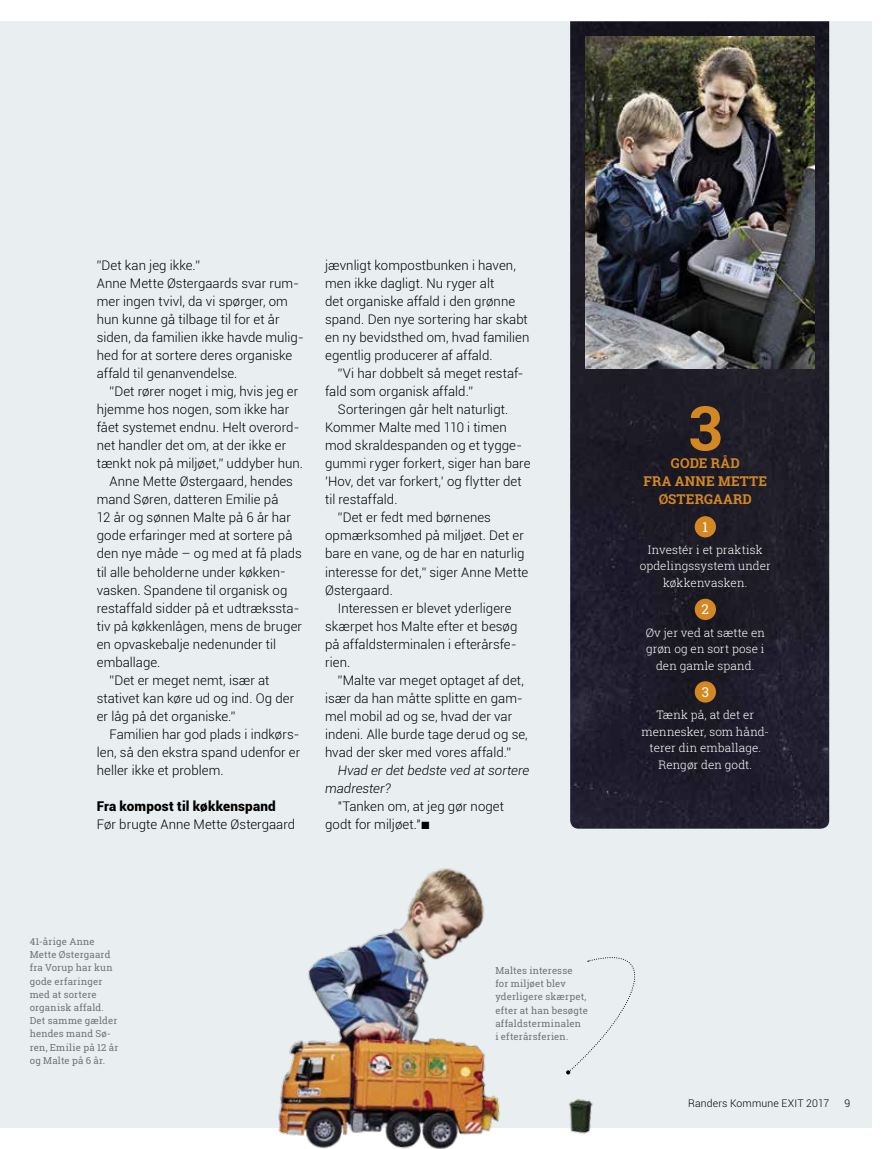
<style>
.page{position:relative;width:893px;height:1149px;background:#fff}
.page>*{position:absolute;margin:0;border:0;box-sizing:border-box;transform-origin:0 0}
.t1{font:700 61.5px "Roboto Slab";color:#d48824}
.t2{font:700 13.5px/18px "Roboto Slab";letter-spacing:.02em;color:#d48824;text-align:center}
.t3{font:900 13.5px "Roboto";letter-spacing:.015em;color:#000}
.t4{font:13.5px "Roboto Slab";color:#fff}
.t5{font:300 13.2px/18px "Roboto";letter-spacing:.005em;color:#000}
.t6{font:italic 300 13.2px/18px "Roboto";letter-spacing:.005em;color:#000}
.t7{font:300 11.7px/16.5px "Roboto Slab";letter-spacing:.01em;color:#fff;text-align:center}
.t8{font:300 10.5px "Roboto";letter-spacing:.015em;color:#000}
.t9{font:9.6px/13.2px "Roboto Slab";letter-spacing:.02em;color:#747474}
</style>
<div class="page">
<div style="left:0;top:21px;width:872px;height:1106px;background:#e9eff0"></div>
<img style="left:570px;top:21px;width:259px;height:807px">
<div style="left:695px;top:516px;width:21px;height:21px;background:#d48824;border-radius:50%"></div>
<div style="left:695px;top:598px;width:21px;height:21px;background:#d48824;border-radius:50%"></div>
<div style="left:695px;top:681px;width:21px;height:21px;background:#d48824;border-radius:50%"></div>
<img style="left:585px;top:36px;width:229px;height:332px">
<img style="left:241px;top:868px;width:395px;height:280px">
<svg style="left:566px;top:942px;width:70px;height:132px"></svg>
<p class="t5" style="left:97px;top:256px;width:208px">”Det kan jeg ikke.”<br>Anne Mette Østergaards svar rum&shy;mer ingen tvivl, da vi spørger, om hun kunne gå tilbage til for et år siden, da familien ikke havde mulig&shy;hed for at sortere deres organiske affald til genanvendelse.</p>
<p class="t5" style="left:109px;top:382px;width:190px">”Det rører noget i mig, hvis jeg er</p>
<p class="t5" style="left:97px;top:400px;width:194px">hjemme hos nogen, som ikke har</p>
<p class="t5" style="left:97px;top:418px;width:204px">fået systemet endnu. H elt overord-</p>
<p class="t5" style="left:97px;top:436px;width:191px">net handler det om, at der ikke er</p>
<p class="t5" style="left:97px;top:454px;width:208px">tænkt nok på miljøet,” uddyber hun.</p>
<p class="t5" style="left:109px;top:472px;width:185px">Anne Mette Østergaard, hendes</p>
<p class="t5" style="left:97px;top:490px;width:183px">mand Søren, datteren Emilie på</p>
<p class="t5" style="left:97px;top:508px;width:196px">12 år og sønnen Malte på 6 år har</p>
<p class="t5" style="left:97px;top:526px;width:197px">gode erfaringer med at sortere på</p>
<p class="t5" style="left:97px;top:544px;width:207px">den nye måde – og med at få plads</p>
<p class="t5" style="left:97px;top:562px;width:191px">til alle beholderne under køkken-</p>
<p class="t5" style="left:97px;top:580px;width:192px">vasken. Spandene til organisk og</p>
<p class="t5" style="left:97px;top:598px;width:204px">restaffald sidder på et udtrækssta-</p>
<p class="t5" style="left:97px;top:616px;width:207px">tiv på køkkenlågen, mens de bruger</p>
<p class="t5" style="left:97px;top:634px;width:181px">en opvaskebalje nedenunder til</p>
<p class="t5" style="left:97px;top:652px;width:65px">emballage.</p>
<p class="t5" style="left:109px;top:670px;width:161px">”Det er meget nemt, især at</p>
<p class="t5" style="left:97px;top:688px;width:199px">stativet kan køre ud og ind. Og der</p>
<p class="t5" style="left:97px;top:706px;width:140px">er låg på det organiske.”</p>
<p class="t5" style="left:109px;top:724px;width:191px">Familien har god plads i indkørs-</p>
<p class="t5" style="left:97px;top:742px;width:205px">len, så den ekstra spand udenfor er</p>
<p class="t5" style="left:97px;top:760px;width:128px">heller ikke et problem.</p>
<p class="t3" style="left:97px;top:796px;width:181px">Fra kompost til køkkenspand</p>
<p class="t5" style="left:97px;top:814px;width:200px">Før brugte Anne Mette Østergaard</p>
<p class="t5" style="left:325px;top:256px;width:206px">jævnligt kompostbunken i haven, men ikke dagligt. Nu ryger alt<br>det organiske affald i den grønne spand. Den nye sortering har skabt en ny bevidsthed om, hvad familien egentlig producerer af affald.</p>
<p class="t5" style="left:325px;top:364px;width:200px;text-indent:13px">”Vi har dobbelt så meget restaf&shy;fald som organisk affald.”</p>
<p class="t5" style="left:338px;top:400px;width:172px">Sorteringen går helt naturligt.</p>
<p class="t5" style="left:325px;top:418px;width:183px">Kommer Malte med 110 i timen</p>
<p class="t5" style="left:325px;top:436px;width:198px">mod skraldespanden og et tygge-</p>
<p class="t5" style="left:325px;top:454px;width:207px">gummi ryger forkert, siger han bare</p>
<p class="t5" style="left:325px;top:472px;width:198px">’H ov, det var forkert,’ og flytter det</p>
<p class="t5" style="left:325px;top:490px;width:74px">til restaffald.</p>
<p class="t5" style="left:338px;top:508px;width:155px">”Det er fedt med børnenes</p>
<p class="t5" style="left:325px;top:526px;width:200px">opmærksomhed på miljøet. Det er</p>
<p class="t5" style="left:325px;top:544px;width:201px">bare en vane, og de har en naturlig</p>
<p class="t5" style="left:325px;top:562px;width:205px">interesse for det,” siger Anne Mette</p>
<p class="t5" style="left:325px;top:580px;width:69px">Østergaard.</p>
<p class="t5" style="left:338px;top:598px;width:175px">Interessen er blevet yderligere</p>
<p class="t5" style="left:325px;top:616px;width:194px">skærpet hos Malte efter et besøg</p>
<p class="t5" style="left:325px;top:634px;width:193px">på affaldsterminalen i efterårsfe-</p>
<p class="t5" style="left:325px;top:652px;width:27px">rien.</p>
<p class="t5" style="left:338px;top:670px;width:187px">”Malte var meget optaget af det,</p>
<p class="t5" style="left:325px;top:688px;width:199px">især da han måtte splitte en gam-</p>
<p class="t5" style="left:325px;top:706px;width:189px">mel mobil ad og se, hvad der var</p>
<p class="t5" style="left:325px;top:724px;width:204px">indeni. Alle burde tage derud og se,</p>
<p class="t5" style="left:325px;top:742px;width:188px">hvad der sker med vores affald.”</p>
<p class="t6" style="left:325px;top:760px;width:206px;text-indent:13px">Hvad er det bedste ved at sortere madrester?</p>
<p class="t5" style="left:325px;top:796px;width:180px;text-indent:13px">"Tanken om, at jeg gør noget godt for miljøet."■</p>
<p class="t9" style="left:30px;top:934px;width:90px">41-årige Anne<br>Mette Østergaard fra Vorup har kun gode erfaringer med at sortere organisk affald.<br>Det samme gælder hendes mand Sø&shy;ren, Emilie på 12 år og Malte på 6 år.</p>
<p class="t9" style="left:495px;top:963px;width:94px">Maltes interesse for miljøet blev yderligere skærpet, efter at han besøgte affaldsterminalen<br>i efterårsferien.</p>
<h1 class="t1" style="left:689px;top:386px;width:35px">3</h1>
<p class="t2" style="left:644px;top:454px;width:125px">GODE RÅD<br>FRA ANNE METTE<br>ØSTERGAARD</p>
<p class="t4" style="left:703px;top:517px;width:7px">1</p>
<p class="t7" style="left:640px;top:541px;width:133px">Investér i et praktisk opdelingssystem under køkkenvasken.</p>
<p class="t4" style="left:702px;top:599px;width:9px">2</p>
<p class="t7" style="left:646px;top:623px;width:121px">Øv jer ved at sætte en grøn og en sort pose i den gamle spand.</p>
<p class="t4" style="left:702px;top:682px;width:9px">3</p>
<p class="t7" style="left:641px;top:706px;width:129px">Tænk på, at det er mennesker, som hånd&shy;terer din emballage.<br>Rengør den godt.</p>
<p class="t8" style="left:688px;top:1095px;width:143px">Randers Kommune EXIT 2017</p>
<p class="t8" style="left:845px;top:1095px;width:7px">9</p>
</div>
